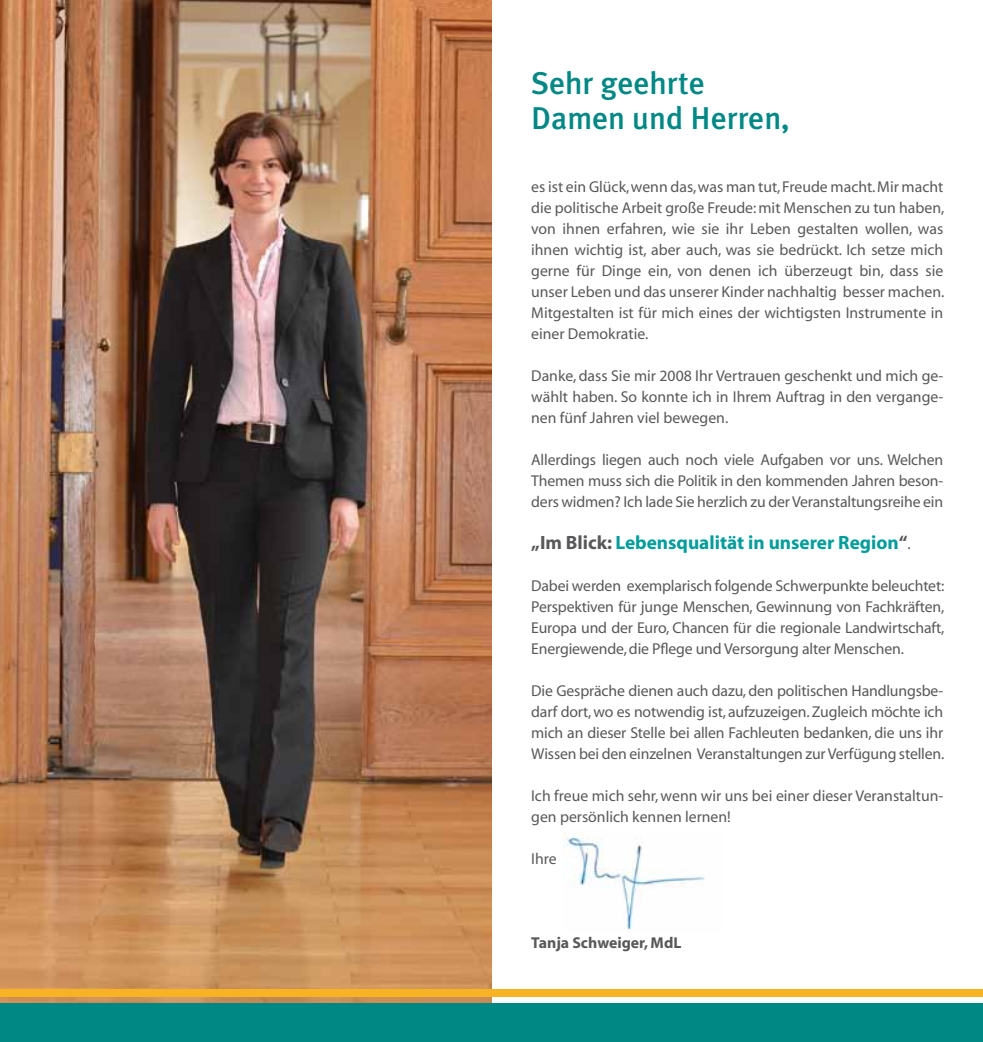
<style>
.page{position:relative;width:983px;height:1042px;background:#fff}
.page>*{position:absolute;margin:0;border:0;box-sizing:border-box;transform-origin:0 0}
.t1{font:500 31.5px/35px "Meta Plus";color:#008885}
.t2{font:700 19.25px "Myriad";color:#009d9b}
.t3{font:15.75px/21px "Myriad";letter-spacing:-.005em;color:#58585a;text-align:justify}
.t4{font:700 15.75px "Myriad";color:#58585a}
.s1{color:#58585a}
.s2{font-weight:400;font-size:15.75px;color:#58585a}
</style>
<div class="page">
<img style="left:0;top:0;width:491px;height:1003px">
<div style="left:0;top:1003px;width:982px;height:39px;background:#008885"></div>
<div style="left:0;top:989px;width:982px;height:7px;background:#f8b322"></div>
<img style="left:563px;top:833px;width:142px;height:97px">
<h1 class="t1" style="left:531px;top:65px;width:260px">Sehr geehrte<br>Damen und Herren,</h1>
<p class="t3" style="left:531px;top:177px;width:414px">es ist ein Glück, wenn das, was man tut, Freude macht. Mir macht die politische Arbeit große Freude: mit Menschen zu tun haben, von ihnen erfahren, wie sie ihr Leben gestalten wollen, was ihnen wichtig ist, aber auch, was sie bedrückt. Ich setze mich gerne für Dinge ein, von denen ich überzeugt bin, dass sie unser Leben und das unserer Kinder nachhaltig besser machen.<br>Mitgestalten ist für mich eines der wichtigsten Instrumente in einer Demokratie.</p>
<p class="t3" style="left:531px;top:366px;width:413px">Danke, dass Sie mir 2008 Ihr Vertrauen geschenkt und mich ge&shy;wählt haben. So konnte ich in Ihrem Auftrag in den vergange&shy;nen fünf Jahren viel bewegen.</p>
<p class="t3" style="left:531px;top:450px;width:413px">Allerdings liegen auch noch viele Aufgaben vor uns. Welchen Themen muss sich die Politik in den kommenden Jahren beson&shy;ders widmen? Ich lade Sie herzlich zu der Veranstaltungsreihe ein</p>
<p class="t2" style="left:531px;top:533px;width:381px"><span class="s1">„Im Blick:</span> Lebensqualität in unserer Region<span class="s1">“</span><span class="s2">.</span></p>
<p class="t3" style="left:531px;top:576px;width:414px">Dabei werden exemplarisch folgende Schwerpunkte beleuchtet:<br>Perspektiven für junge Menschen, Gewinnung von Fachkräften, Europa und der Euro, Chancen für die regionale Landwirtschaft, Energiewende, die Pflege und Versorgung alter Menschen.</p>
<p class="t3" style="left:531px;top:681px;width:414px">Die Gespräche dienen auch dazu, den politischen Handlungsbe&shy;darf dort, wo es notwendig ist, aufzuzeigen. Zugleich möchte ich mich an dieser Stelle bei allen Fachleuten bedanken, die uns ihr Wissen bei den einzelnen Veranstaltungen zur Verfügung stellen.</p>
<p class="t3" style="left:531px;top:786px;width:413px">Ich freue mich sehr, wenn wir uns bei einer dieser Veranstaltun&shy;gen persönlich kennen lernen!</p>
<p class="t3" style="left:531px;top:849px;width:27px">Ihre</p>
<p class="t4" style="left:531px;top:935px;width:152px">Tanja Schweiger, MdL</p>
</div>
